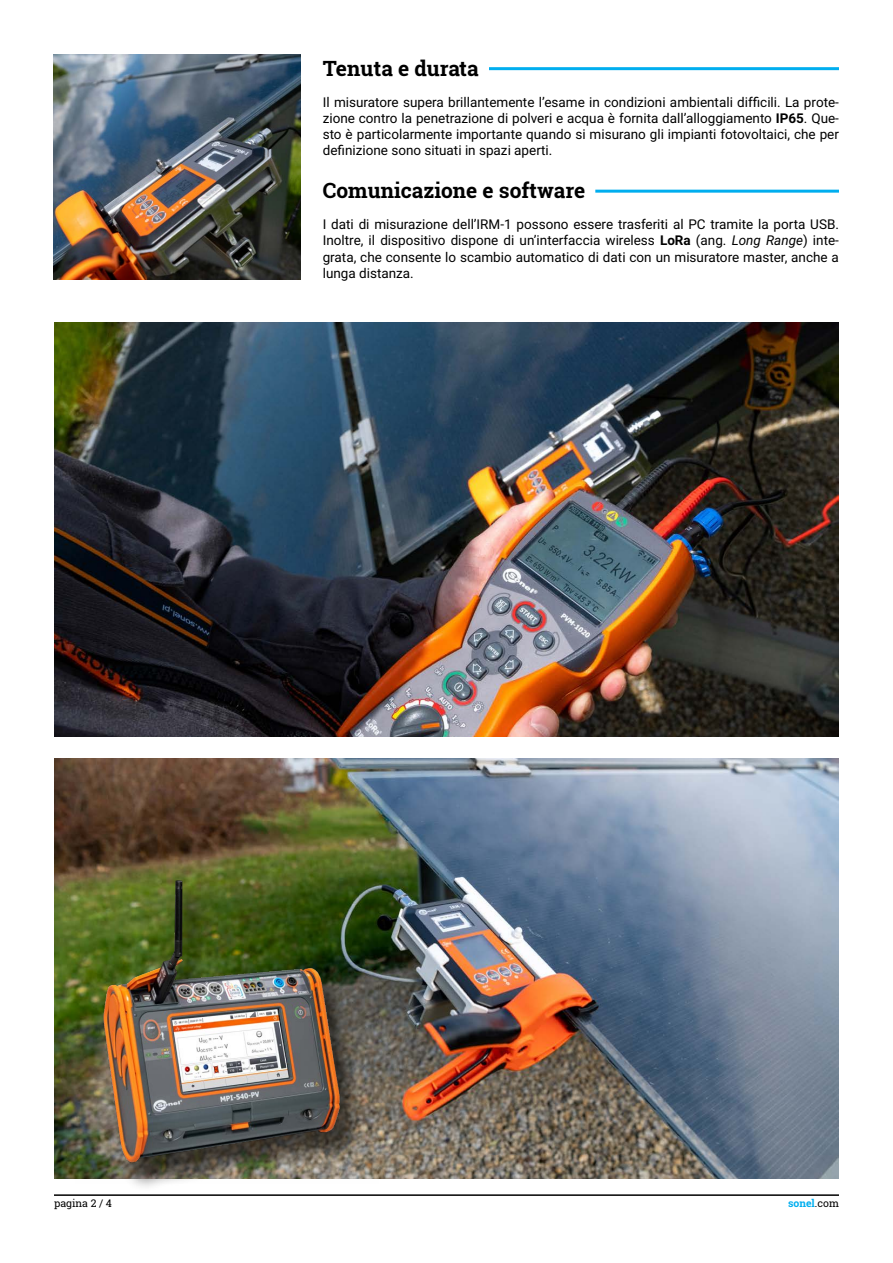
<style>
.page{position:relative;width:893px;height:1263px;background:#fff}
.page>*{position:absolute;margin:0;border:0;box-sizing:border-box;transform-origin:0 0}
.t1{font:700 21px "Roboto Slab";color:#000}
.t2{font:13.5px/16.2px "Roboto";color:#000;text-align:justify}
.t3{font:10.5px "Roboto Slab";color:#000}
.t4{font:700 10.5px "Roboto Slab";color:#00aeef}
.s1{font-weight:700}
.s2{font-style:italic}
.s3{font-weight:400;color:#000}
</style>
<div class="page">
<hr style="left:54px;top:1194px;width:785px;height:2px;background:#000">
<img style="left:54px;top:758px;width:785px;height:420px">
<img style="left:53px;top:54px;width:247px;height:226px">
<img style="left:75px;top:871px;width:303px;height:313px">
<img style="left:54px;top:322px;width:785px;height:415px">
<hr style="left:489px;top:67px;width:350px;height:3px;background:#00aeef">
<hr style="left:595px;top:190px;width:244px;height:3px;background:#00aeef">
<h1 class="t1" style="left:323px;top:54px;width:157px">Tenuta e durata</h1>
<p class="t2" style="left:323px;top:93px;width:518px">Il misuratore supera brillantemente l’esame in condizioni ambientali difficili. La prote&shy;zione contro la penetrazione di polveri e acqua è fornita dall’alloggiamento <span class="s1">IP65</span>. Que&shy;sto è particolarmente importante quando si misurano gli impianti fotovoltaici, che per definizione sono situati in spazi aperti.</p>
<h1 class="t1" style="left:323px;top:176px;width:264px">Comunicazione e software</h1>
<p class="t2" style="left:323px;top:216px;width:518px">I dati di misurazione dell’IRM-1 possono essere trasferiti al PC tramite la porta USB.<br>Inoltre, il dispositivo dispone di un’interfaccia wireless <span class="s1">LoRa</span> (ang. <span class="s2">Long Range</span>) inte&shy;grata, che consente lo scambio automatico di dati con un misuratore master, anche a lunga distanza.</p>
<p class="t3" style="left:54px;top:1196px;width:60px">pagina 2 / 4</p>
<p class="t4" style="left:788px;top:1196px;width:52px">sonel<span class="s3">.com</span></p>
</div>
